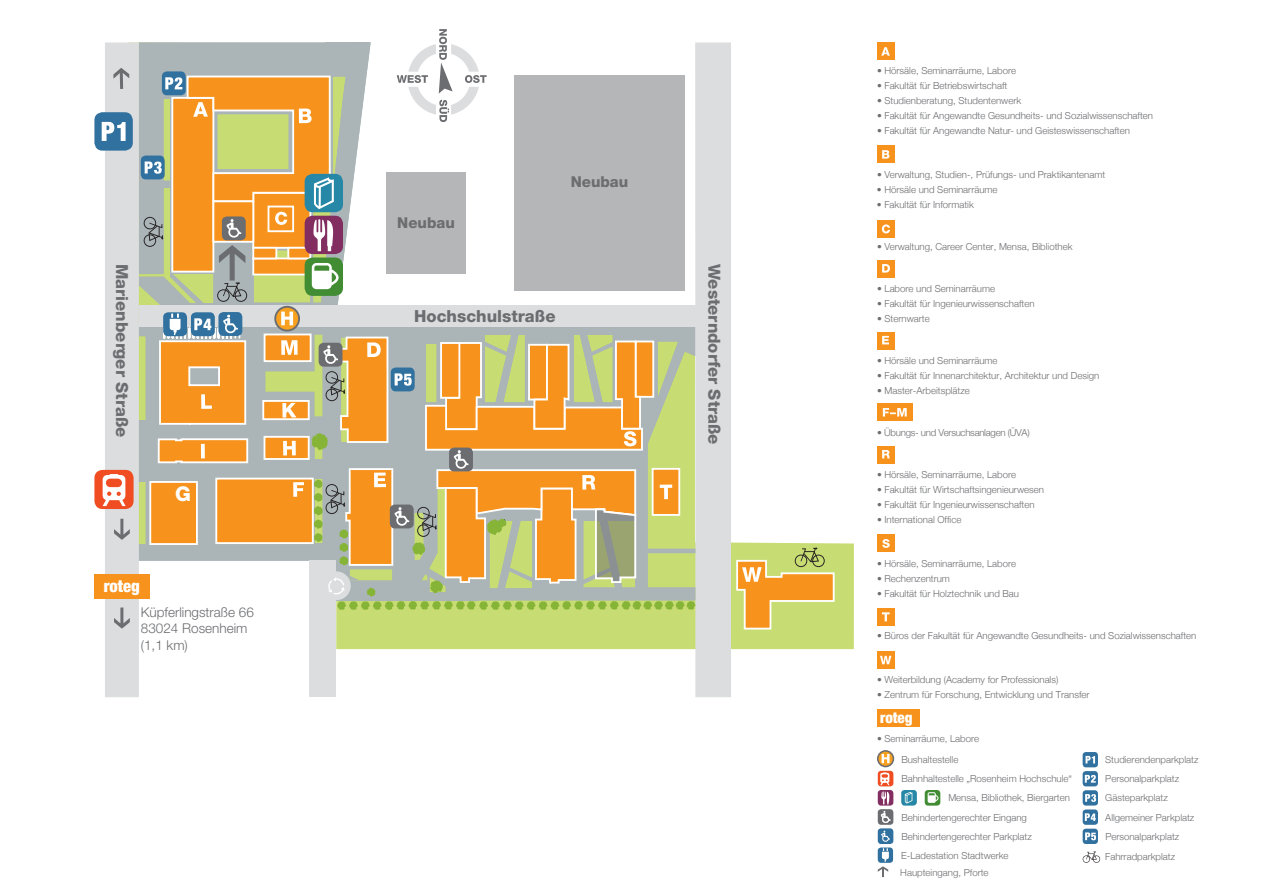
<style>
.page{position:relative;width:1263px;height:893px;background:#fff}
.page>*{position:absolute;margin:0;border:0;box-sizing:border-box;transform-origin:0 0}
.t1{font:800 20.4px "Helvetica Neue LT Std";color:#fff}
.t2{font:800 16.65px "Helvetica Neue LT Std";color:#6c6d70}
.t3{font:900 condensed 16.65px "Helvetica Neue";color:#fff}
.t4{font:800 15px "Helvetica Neue LT Std";color:#6c6d70}
.t5{font:900 condensed 15px "Helvetica Neue";color:#fff}
.t6{font:300 13.5px/16.2px "Helvetica Neue LT Std";color:#6c6d70}
.t7{font:300 9.6px/19.2px "Helvetica Neue";color:#6c6d70}
.t8{font:300 9.6px "Helvetica Neue";letter-spacing:-.025em;color:#6c6d70}
</style>
<div class="page">
<div style="left:835px;top:543px;width:19px;height:106px;background:#c7dc72"></div>
<div style="left:878px;top:790px;width:15px;height:16px;background:#832e61;border-radius:3px"></div>
<svg style="left:881px;top:791px;width:8px;height:13px"></svg>
<svg style="left:139px;top:43px;width:5px;height:262px"></svg>
<div style="left:105px;top:43px;width:34px;height:654px;background:#dcdddf"></div>
<svg style="left:114px;top:519px;width:16px;height:21px"></svg>
<svg style="left:114px;top:607px;width:16px;height:22px"></svg>
<svg style="left:113px;top:68px;width:16px;height:21px"></svg>
<div style="left:94px;top:470px;width:40px;height:39px;background:#f04d22;border-radius:8px"></div>
<svg style="left:103px;top:474px;width:23px;height:32px"></svg>
<div style="left:94px;top:574px;width:56px;height:24px;background:#f7931d"></div>
<div style="left:877px;top:709px;width:42px;height:18px;background:#f7931d"></div>
<div style="left:877px;top:43px;width:18px;height:17px;background:#f7931d"></div>
<div style="left:877px;top:146px;width:18px;height:17px;background:#f7931d"></div>
<div style="left:877px;top:220px;width:18px;height:18px;background:#f7931d"></div>
<svg style="left:882px;top:224px;width:8px;height:9px"></svg>
<div style="left:877px;top:260px;width:18px;height:18px;background:#f7931d"></div>
<div style="left:877px;top:332px;width:18px;height:17px;background:#f7931d"></div>
<svg style="left:882px;top:336px;width:7px;height:8px"></svg>
<div style="left:877px;top:404px;width:35px;height:17px;background:#f7931d"></div>
<svg style="left:883px;top:408px;width:24px;height:9px"></svg>
<div style="left:877px;top:446px;width:18px;height:17px;background:#f7931d"></div>
<svg style="left:901px;top:790px;width:16px;height:16px"></svg>
<svg style="left:905px;top:792px;width:7px;height:11px"></svg>
<div style="left:925px;top:790px;width:15px;height:16px;background:#428d34;border-radius:3px"></div>
<svg style="left:928px;top:792px;width:11px;height:11px"></svg>
<div style="left:877px;top:535px;width:18px;height:17px;background:#f7931d"></div>
<svg style="left:882px;top:539px;width:8px;height:9px"></svg>
<div style="left:877px;top:651px;width:18px;height:18px;background:#f7931d"></div>
<svg style="left:880px;top:656px;width:11px;height:8px"></svg>
<svg style="left:1083px;top:851px;width:17px;height:12px"></svg>
<svg style="left:878px;top:751px;width:15px;height:16px"></svg>
<div style="left:877px;top:750px;width:17px;height:17px;border:2px solid #6c6d70;border-radius:50%"></div>
<svg style="left:882px;top:754px;width:7px;height:9px"></svg>
<svg style="left:878px;top:771px;width:15px;height:15px"></svg>
<svg style="left:880px;top:772px;width:9px;height:13px"></svg>
<div style="left:877px;top:608px;width:18px;height:18px;background:#f7931d"></div>
<svg style="left:882px;top:612px;width:8px;height:9px"></svg>
<svg style="left:882px;top:264px;width:8px;height:9px"></svg>
<svg style="left:882px;top:150px;width:7px;height:9px"></svg>
<svg style="left:881px;top:47px;width:9px;height:9px"></svg>
<svg style="left:882px;top:450px;width:8px;height:8px"></svg>
<div style="left:878px;top:809px;width:15px;height:16px;background:#6c6d70;border-radius:3px"></div>
<svg style="left:881px;top:811px;width:9px;height:12px"></svg>
<div style="left:878px;top:828px;width:15px;height:16px;background:#30719f;border-radius:3px"></div>
<svg style="left:881px;top:831px;width:9px;height:11px"></svg>
<div style="left:878px;top:847px;width:15px;height:16px;background:#30719f;border-radius:3px"></div>
<svg style="left:878px;top:848px;width:11px;height:29px"></svg>
<div style="left:94px;top:112px;width:39px;height:39px;background:#30719f;border-radius:8px"></div>
<svg style="left:102px;top:122px;width:24px;height:19px"></svg>
<div style="left:141px;top:156px;width:24px;height:23px;background:#30719f;border-radius:5px"></div>
<svg style="left:1083px;top:752px;width:15px;height:15px"></svg>
<svg style="left:1085px;top:756px;width:10px;height:7px"></svg>
<div style="left:1083px;top:771px;width:15px;height:15px;background:#30719f;border-radius:3px"></div>
<svg style="left:1085px;top:775px;width:11px;height:8px"></svg>
<div style="left:1083px;top:790px;width:15px;height:15px;background:#30719f;border-radius:3px"></div>
<svg style="left:1085px;top:794px;width:11px;height:8px"></svg>
<svg style="left:144px;top:29px;width:691px;height:668px"></svg>
<div style="left:1083px;top:809px;width:15px;height:16px;background:#30719f;border-radius:3px"></div>
<svg style="left:1085px;top:813px;width:11px;height:8px"></svg>
<div style="left:1083px;top:829px;width:15px;height:15px;background:#30719f;border-radius:3px"></div>
<svg style="left:1085px;top:832px;width:11px;height:8px"></svg>
<h2 class="t2" style="left:132px;top:264px;width:175px;rotate:90deg">Marienberger Straße</h2>
<h2 class="t3" style="left:104px;top:572px;width:38px">roteg</h2>
<h1 class="t1" style="left:175px;top:481px;width:17px">G</h1>
<h3 class="t6" style="left:141px;top:604px;width:115px">Küpferlingstraße 66<br>83024 Rosenheim (1,1 km)</h3>
<h3 class="t4" style="left:397px;top:214px;width:59px">Neubau</h3>
<h3 class="t4" style="left:571px;top:173px;width:59px">Neubau</h3>
<h2 class="t2" style="left:414px;top:306px;width:143px">Hochschulstraße</h2>
<h2 class="t2" style="left:724px;top:264px;width:182px;rotate:90deg">Westerndorfer Straße</h2>
<p class="t7" style="left:877px;top:61px;width:141px">• Hörsäle, Seminarräume, Labore</p>
<p class="t7" style="left:877px;top:76px;width:132px">• Fakultät für Betriebswirtschaft</p>
<p class="t7" style="left:877px;top:90px;width:146px">• Studienberatung, Studentenwerk</p>
<p class="t7" style="left:877px;top:105px;width:277px">• Fakultät für Angewandte Gesundheits- und Sozialwissenschaften</p>
<p class="t7" style="left:877px;top:120px;width:254px">• Fakultät für Angewandte Natur- und Geisteswissenschaften</p>
<p class="t7" style="left:877px;top:164px;width:230px">• Verwaltung, Studien-, Prüfungs- und Praktikantenamt</p>
<p class="t7" style="left:877px;top:179px;width:122px">• Hörsäle und Seminarräume</p>
<p class="t7" style="left:877px;top:194px;width:98px">• Fakultät für Informatik</p>
<p class="t7" style="left:877px;top:236px;width:197px">• Verwaltung, Career Center, Mensa, Bibliothek</p>
<p class="t7" style="left:877px;top:279px;width:120px">• Labore und Seminarräume</p>
<p class="t7" style="left:877px;top:293px;width:159px">• Fakultät für Ingenieurwissenschaften</p>
<p class="t7" style="left:877px;top:308px;width:54px">• Sternwarte</p>
<p class="t7" style="left:877px;top:350px;width:122px">• Hörsäle und Seminarräume</p>
<p class="t7" style="left:877px;top:365px;width:224px">• Fakultät für Innenarchitektur, Architektur und Design</p>
<p class="t7" style="left:877px;top:380px;width:94px">• Master-Arbeitsplätze</p>
<p class="t8" style="left:877px;top:425px;width:154px">• Übungs- und Versuchsanlagen (ÜVA)</p>
<p class="t7" style="left:877px;top:464px;width:141px">• Hörsäle, Seminarräume, Labore</p>
<p class="t7" style="left:877px;top:494px;width:159px">• Fakultät für Ingenieurwissenschaften</p>
<p class="t7" style="left:877px;top:479px;width:168px">• Fakultät für Wirtschaftsingenieurwesen</p>
<p class="t7" style="left:877px;top:509px;width:86px">• International Office</p>
<p class="t7" style="left:877px;top:553px;width:141px">• Hörsäle, Seminarräume, Labore</p>
<p class="t7" style="left:877px;top:568px;width:74px">• Rechenzentrum</p>
<p class="t7" style="left:877px;top:583px;width:144px">• Fakultät für Holztechnik und Bau</p>
<p class="t7" style="left:877px;top:625px;width:321px">• Büros der Fakultät für Angewandte Gesundheits- und Sozialwissenschaften</p>
<p class="t7" style="left:877px;top:670px;width:183px">• Weiterbildung (Academy for Professionals)</p>
<p class="t7" style="left:877px;top:684px;width:214px">• Zentrum für Forschung, Entwicklung und Transfer</p>
<h3 class="t5" style="left:880px;top:705px;width:34px">roteg</h3>
<p class="t7" style="left:877px;top:728px;width:104px">• Seminarräume, Labore</p>
<p class="t7" style="left:901px;top:749px;width:59px">Bushaltestelle</p>
<p class="t7" style="left:1105px;top:749px;width:95px">Studierendenparkplatz</p>
<p class="t7" style="left:901px;top:768px;width:172px">Bahnhaltestelle „Rosenheim Hochschule“</p>
<p class="t7" style="left:1105px;top:768px;width:76px">Personalparkplatz</p>
<p class="t7" style="left:948px;top:788px;width:123px">Mensa, Bibliothek, Biergarten</p>
<p class="t7" style="left:1105px;top:788px;width:91px">Gästeparkplatz<br>Allgemeiner Parkplatz</p>
<p class="t7" style="left:901px;top:807px;width:132px">Behindertengerechter Eingang<br>Behindertengerechter Parkplatz</p>
<p class="t7" style="left:1105px;top:826px;width:76px">Personalparkplatz</p>
<p class="t7" style="left:901px;top:845px;width:109px">E-Ladestation Stadtwerke</p>
<p class="t7" style="left:900px;top:862px;width:90px">Haupteingang, Pforte</p>
<p class="t7" style="left:1105px;top:846px;width:71px">Fahrradparkplatz</p>
</div>
